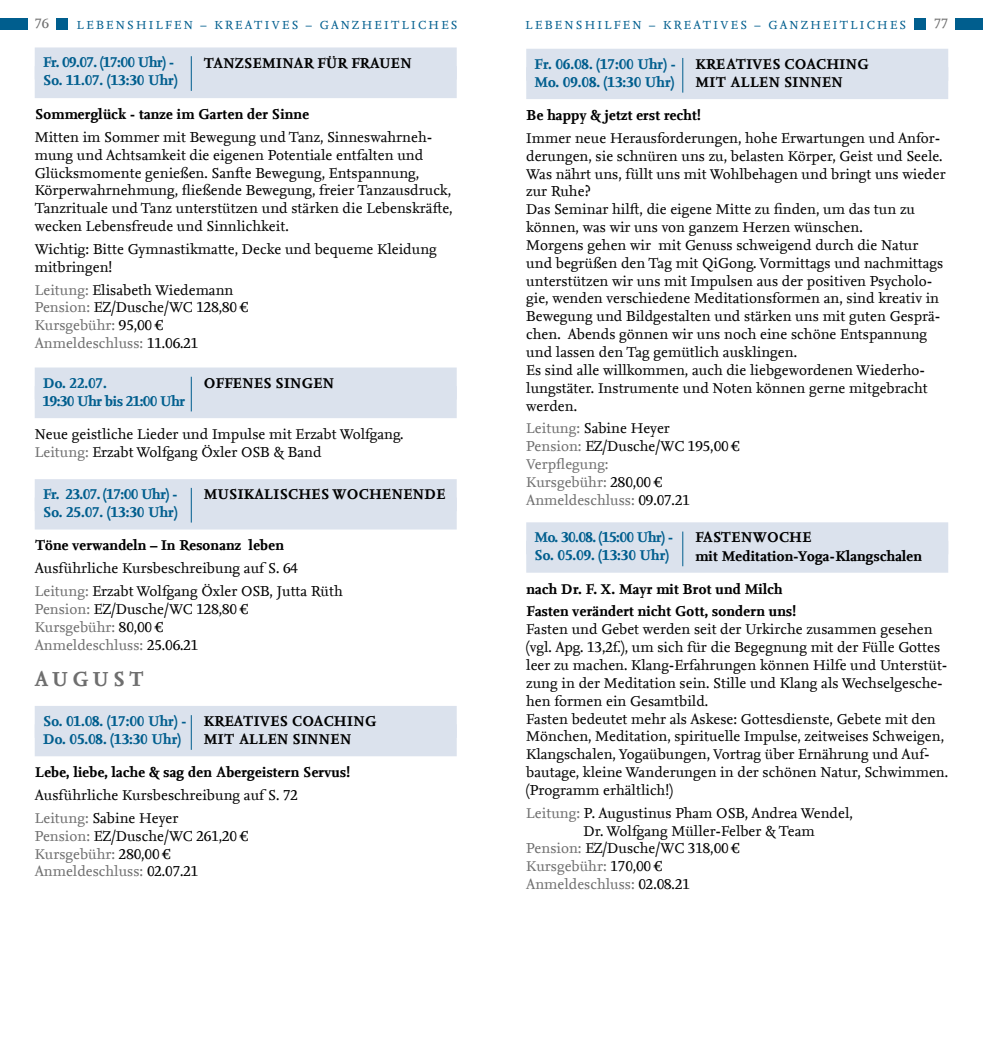
<style>
.page{position:relative;width:983px;height:1042px;background:#fff}
.page>*{position:absolute;margin:0;border:0;box-sizing:border-box;transform-origin:0 0}
.t1{font:700 21.35px "Nexus Serif Offc";letter-spacing:.2em;color:#6e6e6e}
.t2{font:14.88px/17.8px "Nexus Serif Offc";color:#000}
.t3{font:700 14.88px/18.4px "Nexus Serif Offc";color:#000}
.t4{font:14.88px/17.8px "Nexus Serif Offc";color:#6e6e6e}
.t5{font:700 14.88px/17.8px "Nexus Serif Offc";color:#005e8e}
.t6{font:700 14.88px/17.8px "Nexus Serif Offc";letter-spacing:-.03em;color:#005e8e}
.t7{font:14px "Nexus Serif Offc";color:#6e6e6e}
.t8{font:12.25px "Nexus Serif Offc";letter-spacing:.19em;color:#005e8e}
.s1{color:#6e6e6e}
.s2{color:#000}
</style>
<div class="page">
<div style="left:0;top:18px;width:27px;height:12px;background:#005e8e"></div>
<div style="left:955px;top:18px;width:27px;height:12px;background:#005e8e"></div>
<div style="left:56px;top:18px;width:11px;height:12px;background:#005e8e"></div>
<div style="left:913px;top:18px;width:12px;height:12px;background:#005e8e"></div>
<div style="left:35px;top:47px;width:421px;height:32px;background:#dbe2ed"></div>
<div style="left:35px;top:66px;width:421px;height:32px;background:#dbe2ed"></div>
<div style="left:35px;top:367px;width:421px;height:32px;background:#dbe2ed"></div>
<div style="left:35px;top:386px;width:421px;height:32px;background:#dbe2ed"></div>
<div style="left:35px;top:479px;width:421px;height:32px;background:#dbe2ed"></div>
<div style="left:35px;top:497px;width:421px;height:32px;background:#dbe2ed"></div>
<div style="left:35px;top:706px;width:421px;height:32px;background:#dbe2ed"></div>
<div style="left:35px;top:724px;width:421px;height:32px;background:#dbe2ed"></div>
<hr style="left:191px;top:56px;width:1px;height:35px;background:#005e8e">
<hr style="left:191px;top:377px;width:1px;height:34px;background:#005e8e">
<hr style="left:191px;top:488px;width:1px;height:34px;background:#005e8e">
<hr style="left:191px;top:715px;width:1px;height:35px;background:#005e8e">
<div style="left:526px;top:49px;width:421px;height:32px;background:#dbe2ed"></div>
<div style="left:526px;top:67px;width:421px;height:32px;background:#dbe2ed"></div>
<div style="left:526px;top:522px;width:421px;height:32px;background:#dbe2ed"></div>
<div style="left:526px;top:541px;width:421px;height:32px;background:#dbe2ed"></div>
<hr style="left:682px;top:58px;width:1px;height:35px;background:#005e8e">
<hr style="left:682px;top:531px;width:1px;height:35px;background:#005e8e">
<p class="t7" style="left:35px;top:16px;width:15px">76</p>
<p class="t8" style="left:77px;top:18px;width:382px">LEBENSHILFEN – KREATIVES – GANZHEITLICHES</p>
<p class="t8" style="left:525px;top:18px;width:382px">LEBENSHILFEN – KREATIVES – GANZHEITLICHES</p>
<p class="t7" style="left:933px;top:16px;width:15px">77</p>
<p class="t3" style="left:203px;top:54px;width:209px">TANZSEMINAR FÜR FRAUEN</p>
<p class="t3" style="left:35px;top:106px;width:276px">Sommerglück - tanze im Garten der Sinne</p>
<p class="t2" style="left:35px;top:128px;width:419px">Mitten im Sommer mit Bewegung und Tanz, Sinneswahrneh&shy;mung und Achtsamkeit die eigenen Potentiale entfalten und Glücksmomente genießen. Sanfte Bewegung, Entspannung, Körperwahrnehmung, fließende Bewegung, freier Tanzausdruck, Tanzrituale und Tanz unterstützen und stärken die Lebenskräfte, wecken Lebensfreude und Sinnlichkeit.</p>
<p class="t2" style="left:35px;top:240px;width:403px">Wichtig: Bitte Gymnastikmatte, Decke und bequeme Kleidung mitbringen!</p>
<p class="t2" style="left:35px;top:281px;width:215px"><span class="s1">Leitung:</span> Elisabeth Wiedemann<br><span class="s1">Pension:</span> EZ/Dusche/WC 128,80 €<br><span class="s1">Kursgebühr:</span> 95,00 €<br><span class="s1">Anmeldeschluss:</span> 11.06.21</p>
<p class="t3" style="left:203px;top:374px;width:132px">OFFENES SINGEN</p>
<p class="t2" style="left:35px;top:426px;width:370px">Neue geistliche Lieder und Impulse mit Erzabt Wolfgang.<br><span class="s1">Leitung:</span> Erzabt Wolfgang Öxler OSB &amp; Band</p>
<p class="t3" style="left:203px;top:486px;width:243px">MUSIKALISCHES WOCHENENDE</p>
<p class="t3" style="left:35px;top:537px;width:250px">Töne verwandeln – In Resonanz leben</p>
<p class="t2" style="left:35px;top:557px;width:309px;line-height:22.8px">Ausführliche Kursbeschreibung auf S. 64<br><span class="s1">Leitung:</span> Erzabt Wolfgang Öxler OSB, Jutta Rüth</p>
<p class="t4" style="left:35px;top:600px;width:215px">Pension: <span class="s2">EZ/Dusche/WC 128,80 €<br></span>Kursgebühr: <span class="s2">80,00 €<br></span>Anmeldeschluss: <span class="s2">25.06.21</span></p>
<h1 class="t1" style="left:35px;top:667px;width:111px">AUGUST</h1>
<p class="t3" style="left:203px;top:713px;width:174px">KREATIVES COACHING<br>MIT ALLEN SINNEN</p>
<p class="t3" style="left:35px;top:764px;width:317px">Lebe, liebe, lache &amp; sag den Abergeistern Servus!</p>
<p class="t2" style="left:35px;top:784px;width:265px;line-height:22.8px">Ausführliche Kursbeschreibung auf S. 72<br><span class="s1">Leitung:</span> Sabine Heyer</p>
<p class="t4" style="left:35px;top:827px;width:215px">Pension: <span class="s2">EZ/Dusche/WC 261,20 €<br></span>Kursgebühr: <span class="s2">280,00 €<br></span>Anmeldeschluss: <span class="s2">02.07.21</span></p>
<p class="t5" style="left:43px;top:54px;width:136px">Fr. 09.07. (17:00 Uhr) -<br>So. 11.07. (13:30 Uhr)</p>
<p class="t5" style="left:534px;top:56px;width:143px">Fr. 06.08. (17:00 Uhr) -<br>Mo. 09.08. (13:30 Uhr)</p>
<p class="t3" style="left:694px;top:56px;width:175px">KREATIVES COACHING<br>MIT ALLEN SINNEN</p>
<p class="t3" style="left:526px;top:107px;width:176px">Be happy &amp; jetzt erst recht!</p>
<p class="t2" style="left:526px;top:129px;width:421px">Immer neue Herausforderungen, hohe Erwartungen und Anfor&shy;derungen, sie schnüren uns zu, belasten Körper, Geist und Seele.<br>Was nährt uns, füllt uns mit Wohlbehagen und bringt uns wieder zur Ruhe?<br>Das Seminar hilft, die eigene Mitte zu finden, um das tun zu können, was wir uns von ganzem Herzen wünschen.<br>Morgens gehen wir mit Genuss schweigend durch die Natur und begrüßen den Tag mit QiGong. Vormittags und nachmittags unterstützen wir uns mit Impulsen aus der positiven Psycholo&shy;gie, wenden verschiedene Meditationsformen an, sind kreativ in Bewegung und Bildgestalten und stärken uns mit guten Gesprä&shy;chen. Abends gönnen wir uns noch eine schöne Entspannung und lassen den Tag gemütlich ausklingen.<br>Es sind alle willkommen, auch die liebgewordenen Wiederho&shy;lungstäter. Instrumente und Noten können gerne mitgebracht werden.</p>
<p class="t4" style="left:526px;top:420px;width:215px">Leitung: <span class="s2">Sabine Heyer<br></span>Pension: <span class="s2">EZ/Dusche/WC 195,00 €<br></span>Verpflegung:<br>Kursgebühr: <span class="s2">280,00 €<br></span>Anmeldeschluss: <span class="s2">09.07.21</span></p>
<p class="t3" style="left:694px;top:529px;width:228px">FASTENWOCHE<br>mit Meditation-Yoga-Klangschalen</p>
<p class="t3" style="left:526px;top:578px;width:271px;line-height:22.8px">nach Dr. F. X. Mayr mit Brot und Milch<br>Fasten verändert nicht Gott, sondern uns!</p>
<p class="t2" style="left:526px;top:621px;width:423px">Fasten und Gebet werden seit der Urkirche zusammen gesehen (vgl. Apg. 13,2f.), um sich für die Begegnung mit der Fülle Gottes leer zu machen. Klang-Erfahrungen können Hilfe und Unterstüt&shy;zung in der Meditation sein. Stille und Klang als Wechselgesche&shy;hen formen ein Gesamtbild.<br>Fasten bedeutet mehr als Askese: Gottesdienste, Gebete mit den Mönchen, Meditation, spirituelle Impulse, zeitweises Schweigen, Klangschalen, Yogaübungen, Vortrag über Ernährung und Auf&shy;bautage, kleine Wanderungen in der schönen Natur, Schwimmen. (Programm erhältlich!)</p>
<p class="t2" style="left:526px;top:804px;width:328px"><span class="s1">Leitung:</span> P. Augustinus Pham OSB, Andrea Wendel,</p>
<p class="t2" style="left:583px;top:822px;width:233px">Dr. Wolfgang Müller-Felber &amp; Team</p>
<p class="t2" style="left:526px;top:840px;width:215px"><span class="s1">Pension:</span> EZ/Dusche/WC 318,00 €</p>
<p class="t4" style="left:526px;top:858px;width:137px">Kursgebühr: <span class="s2">170,00 €</span></p>
<p class="t4" style="left:526px;top:876px;width:165px">Anmeldeschluss: <span class="s2">02.08.21</span></p>
<p class="t6" style="left:43px;top:375px;width:144px">Do. 22.07.<br>19:30 Uhr bis 21:00 Uhr</p>
<p class="t5" style="left:43px;top:486px;width:136px">Fr. 23.07. (17:00 Uhr) -<br>So. 25.07. (13:30 Uhr)</p>
<p class="t5" style="left:534px;top:529px;width:141px">Mo. 30.08. (15:00 Uhr) -<br>So. 05.09. (13:30 Uhr)</p>
<p class="t5" style="left:43px;top:713px;width:145px">So. 01.08. (17:00 Uhr) -<br>Do. 05.08. (13:30 Uhr)</p>
</div>
